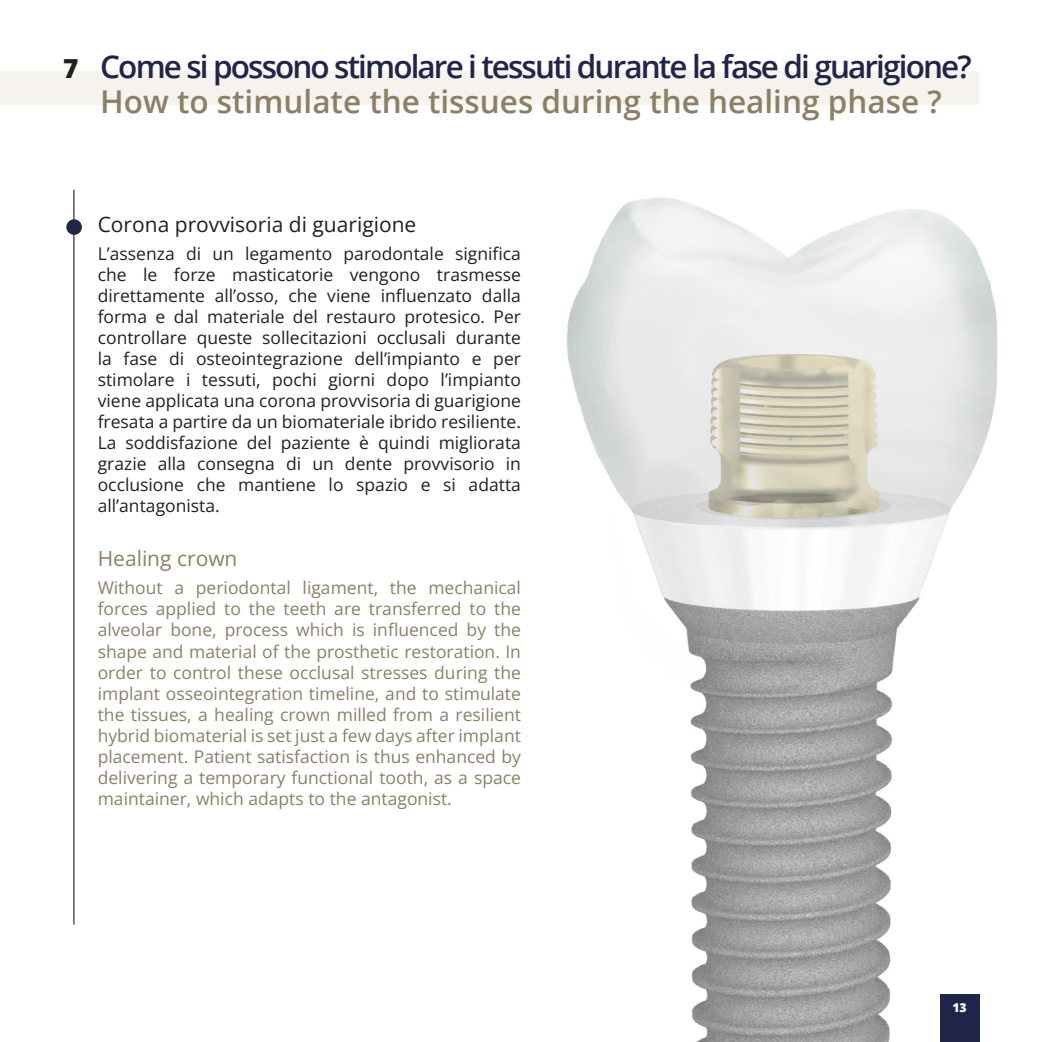
<style>
.page{position:relative;width:1042px;height:1042px;background:#fff}
.page>*{position:absolute;margin:0;border:0;box-sizing:border-box;transform-origin:0 0}
.t1{font:600 31.5px "Open Sans";letter-spacing:-.06em;color:#1f264a}
.t2{font:600 31.5px "Open Sans";color:#8c8064}
.t3{font:800 26.25px "Open Sans";color:#241f1f}
.t4{font:21px "Open Sans";color:#241f1f}
.t5{font:21px "Open Sans";color:#8c8064}
.t6{font:17.5px/21px "Open Sans";color:#241f1f;text-align:justify}
.t7{font:17.5px/21px "Open Sans";color:#8c8064;text-align:justify}
.t8{font:800 12.25px "Open Sans";color:#fff}
</style>
<div class="page">
<img style="left:566px;top:197px;width:432px;height:845px">
<div style="left:940px;top:995px;width:39px;height:47px;background:#1f264a"></div>
<div style="left:0;top:71px;width:979px;height:34px;background:#f6f3ee"></div>
<hr style="left:73px;top:190px;width:1px;height:734px;background:#000">
<div style="left:66px;top:219px;width:16px;height:16px;background:#1f264a;border-radius:50%"></div>
<h2 class="t3" style="left:63px;top:49px;width:17px">7</h2>
<h1 class="t1" style="left:100px;top:45px;width:873px">Come si possono stimolare i tessuti durante la fase di guarigione?</h1>
<h1 class="t2" style="left:100px;top:80px;width:843px">How to stimulate the tissues during the healing phase ?</h1>
<p class="t4" style="left:98px;top:210px;width:320px">Corona provvisoria di guarigione</p>
<p class="t6" style="left:98px;top:242px;width:425px">L’assenza di un legamento parodontale significa che le forze masticatorie vengono trasmesse direttamente all’osso, che viene influenzato dalla forma e dal materiale del restauro protesico. Per controllare queste sollecitazioni occlusali durante la fase di osteointegrazione dell’impianto e per stimolare i tessuti, pochi giorni dopo l’impianto viene applicata una corona provvisoria di guarigione fresata a partire da un biomateriale ibrido resiliente.<br>La soddisfazione del paziente è quindi migliorata grazie alla consegna di un dente provvisorio in occlusione che mantiene lo spazio e si adatta all’antagonista.</p>
<p class="t5" style="left:98px;top:544px;width:141px">Healing crown</p>
<p class="t7" style="left:98px;top:577px;width:425px">Without a periodontal ligament, the mechanical forces applied to the teeth are transferred to the alveolar bone, process which is influenced by the shape and material of the prosthetic restoration. In order to control these occlusal stresses during the implant osseointegration timeline, and to stimulate the tissues, a healing crown milled from a resilient hybrid biomaterial is set just a few days after implant placement. Patient satisfaction is thus enhanced by delivering a temporary functional tooth, as a space maintainer, which adapts to the antagonist.</p>
<p class="t8" style="left:952px;top:998px;width:16px">13</p>
</div>
